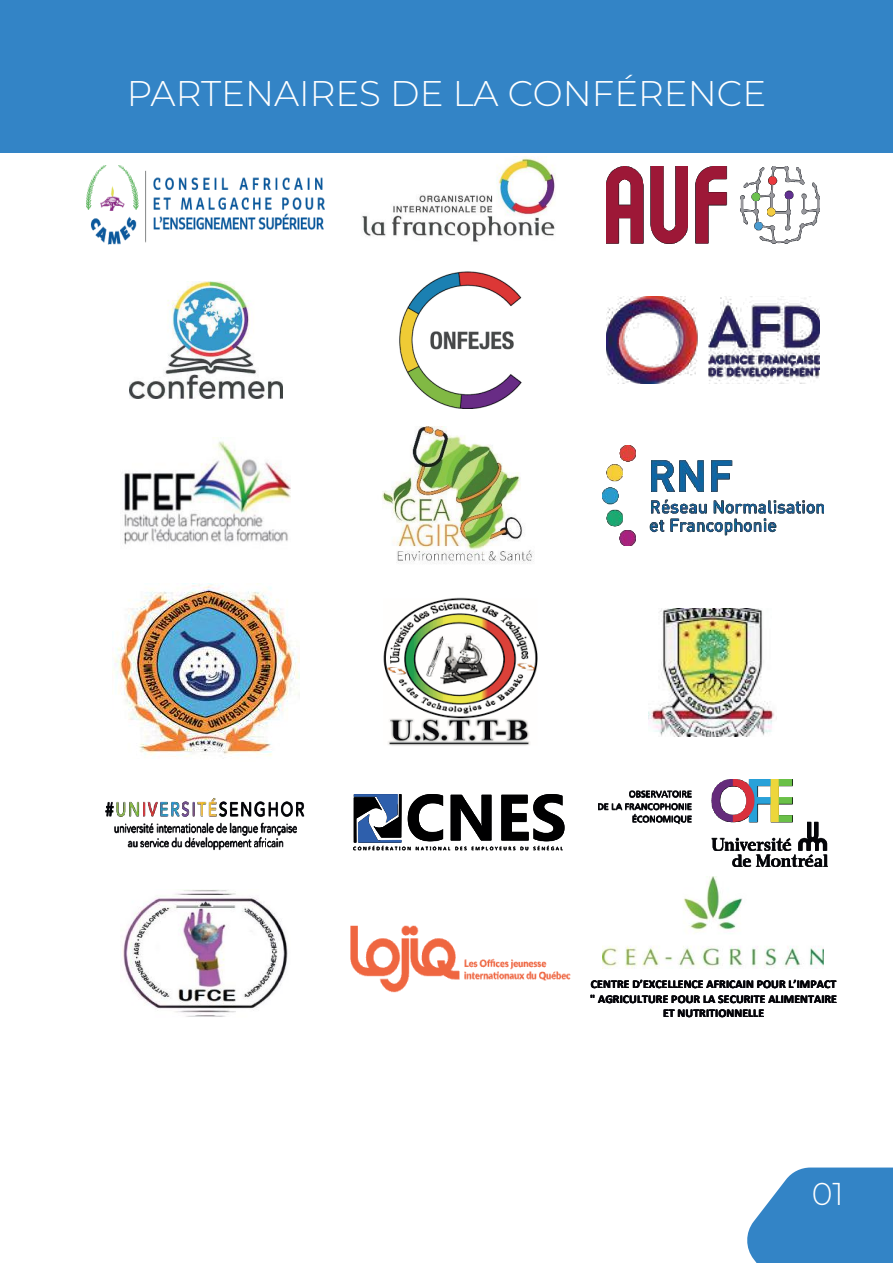
<style>
.page{position:relative;width:893px;height:1263px;background:#fff}
.page>*{position:absolute;margin:0;border:0;box-sizing:border-box;transform-origin:0 0}
.t1{font:300 35.7px "Montserrat";color:#fff}
.t2{font:300 31.65px "Montserrat";color:#fff}
.t3{font:700 11.85px/14.7px "Calibri";color:#05050a;text-align:center}
</style>
<div class="page">
<img style="left:87px;top:166px;width:237px;height:78px">
<img style="left:361px;top:156px;width:195px;height:86px">
<img style="left:607px;top:166px;width:212px;height:78px">
<img style="left:129px;top:281px;width:153px;height:118px">
<img style="left:399px;top:272px;width:123px;height:136px">
<img style="left:607px;top:296px;width:212px;height:88px">
<img style="left:124px;top:437px;width:166px;height:108px">
<img style="left:382px;top:426px;width:152px;height:138px">
<img style="left:602px;top:445px;width:221px;height:101px">
<img style="left:112px;top:583px;width:187px;height:176px">
<img style="left:383px;top:597px;width:155px;height:149px">
<img style="left:649px;top:608px;width:125px;height:128px">
<img style="left:105px;top:798px;width:200px;height:53px">
<img style="left:353px;top:794px;width:212px;height:57px">
<img style="left:598px;top:780px;width:230px;height:86px">
<img style="left:122px;top:889px;width:166px;height:128px">
<img style="left:350px;top:925px;width:221px;height:68px">
<img style="left:602px;top:876px;width:221px;height:92px">
<div style="left:0;top:0;width:893px;height:153px;background:#3384c6"></div>
<svg style="left:747px;top:1167px;width:146px;height:96px;background:#4b93cc"></svg>
<h1 class="t1" style="left:127px;top:69px;width:641px">PARTENAIRES DE LA CONFÉRENCE</h1>
<p class="t3" style="left:590px;top:976px;width:251px">!"#$%"&amp;'(")!"**"#!"&amp;+,%-!+-#&amp;./0% *(-1.+!$<br>2&amp;+3%-!0*$0%"&amp;./0%&amp;*+&amp;4"!0%-$"&amp;+*-1"#$+-%"&amp; "$&amp;#0$%-$-/##"**"</p>
<h2 class="t2" style="left:812px;top:1173px;width:33px">01</h2>
</div>
